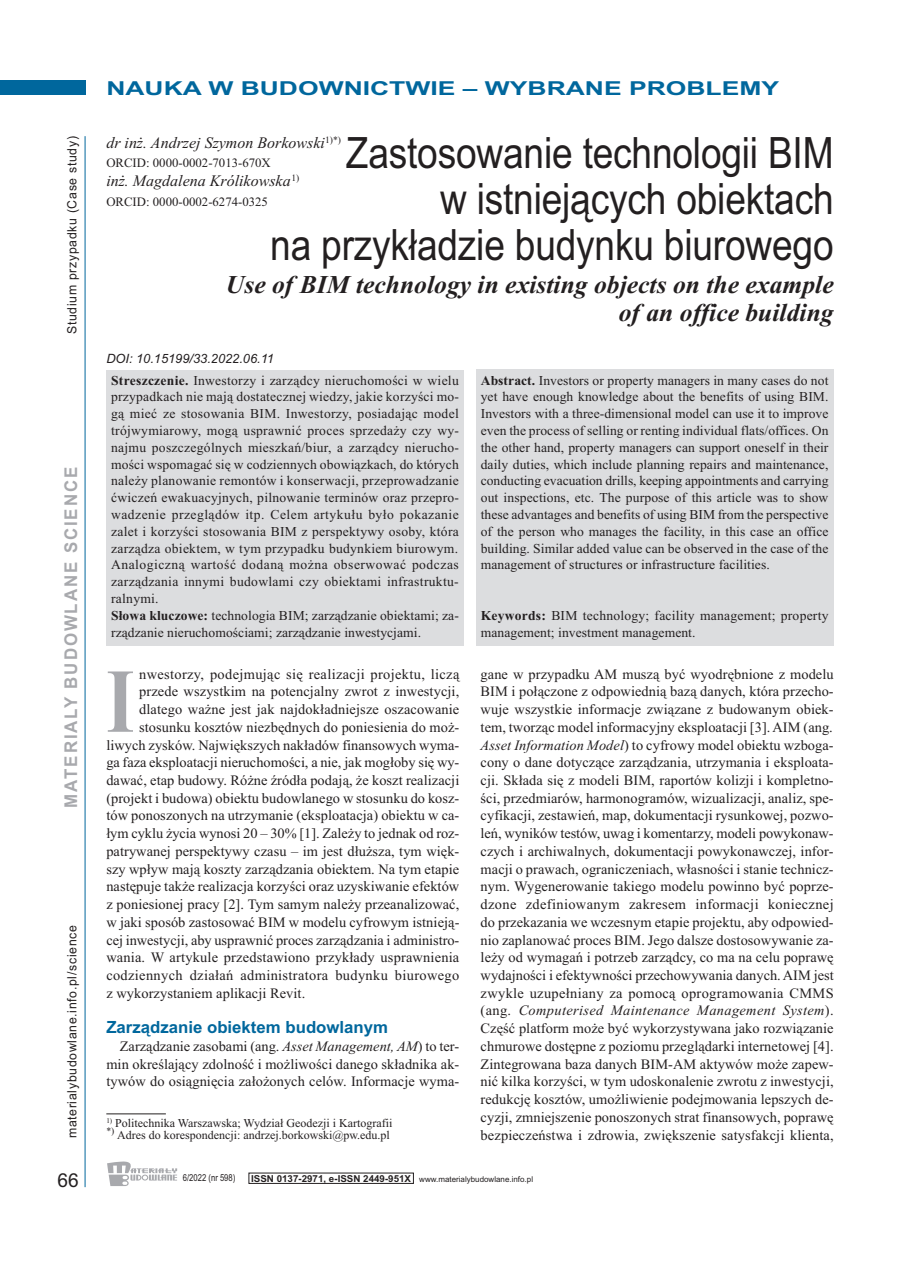
<style>
.page{position:relative;width:906px;height:1268px;background:#fff}
.page>*{position:absolute;margin:0;border:0;box-sizing:border-box;transform-origin:0 0}
.t1{font:700 91.05px "Times New Roman";color:#a8a9ad;scale:.8 1}
.t2{font:43.2px/46.2px "Arial";letter-spacing:-.005em;color:#231f20;text-align:right;scale:.86 1}
.t3{font:italic 700 25.65px/28.7px "Times New Roman";color:#231f20;text-align:right}
.t4{font:700 19.2px "Arial";color:#00679d;scale:1.38 1}
.t5{font:19.2px "Arial";color:#231f20}
.t6{font:700 17.55px "Arial";letter-spacing:.11em;color:#a8a9ad;scale:.96 1}
.t7{font:700 16.8px "Arial";color:#00679d}
.t8{font:italic 16.05px "Times New Roman";color:#231f20}
.t9{font:14.4px/17.7px "Times New Roman";letter-spacing:.005em;color:#231f20;text-align:justify}
.t10{font:14.4px "Times New Roman";letter-spacing:.025em;color:#231f20}
.t11{font:13.65px/16.8px "Times New Roman";letter-spacing:.02em;color:#231f20}
.t12{font:12.75px "Arial";letter-spacing:.055em;color:#231f20;scale:.96 1}
.t13{font:12.75px "Times New Roman";color:#231f20}
.t14{font:italic 12.75px "Arial";color:#231f20}
.t15{font:12px/12.8px "Times New Roman";color:#231f20}
.t16{font:9.6px "Arial";color:#231f20;scale:.8 1}
.t17{font:7.95px "Arial";color:#231f20}
.s1{font-weight:700}
.s2{font-style:italic}
.s3{font-weight:700;font-size:9.6px}
</style>
<div class="page">
<div style="left:0;top:81px;width:85px;height:14px;background:#00679d"></div>
<hr style="left:85px;top:136px;width:1px;height:1050px;background:#00679d">
<svg style="left:107px;top:1161px;width:70px;height:24px"></svg>
<hr style="left:106px;top:1113px;width:60px;height:1px;background:#231f20">
<div style="left:106px;top:369px;width:357px;height:276px;background:#dcdddf"></div>
<div style="left:476px;top:369px;width:357px;height:276px;background:#dcdddf"></div>
<p class="t12" style="left:64px;top:334px;width:208px;rotate:-90deg">Studium przypadku (Case study)</p>
<p class="t6" style="left:61px;top:807px;width:356px;rotate:-90deg">MATERIALY BUDOWLANE SCIENCE</p>
<p class="t12" style="left:64px;top:1138px;width:223px;rotate:-90deg">materialybudowlane.info.pl/science</p>
<h3 class="t5" style="left:57px;top:1168px;width:23px">66</h3>
<h3 class="t4" style="left:106px;top:77px;width:489px">NAUKA W BUDOWNICTWIE – WYBRANE PROBLEMY</h3>
<p class="t8" style="left:106px;top:133px;width:236px">dr inż. Andrzej Szymon Borkowski<sup>1)*)</sup></p>
<p class="t13" style="left:106px;top:155px;width:166px">ORCID: 0000-0002-7013-670X</p>
<p class="t8" style="left:106px;top:171px;width:195px">inż. Magdalena Królikowska<sup>1)</sup></p>
<p class="t13" style="left:106px;top:194px;width:163px">ORCID: 0000-0002-6274-0325</p>
<h2 class="t2" style="left:270px;top:129px;width:656px">Zastosowanie technologii BIM<br>w istniejących obiektach<br>na przykładzie budynku biurowego</h2>
<h3 class="t3" style="left:226px;top:269px;width:609px">Use of BIM technology in existing objects on the example of an office building</h3>
<p class="t14" style="left:106px;top:351px;width:169px">DOI: 10.15199/33.2022.06.11</p>
<p class="t11" style="left:111px;top:371px;width:349px"><span class="s1">Streszczenie.</span> Inwestorzy i zarządcy nieruchomości w wielu przypadkach nie mają dostatecznej wiedzy, jakie korzyści mo&shy;gą mieć ze stosowania BIM. Inwestorzy, posiadając model trójwymiarowy, mogą usprawnić proces sprzedaży czy wy&shy;najmu poszczególnych mieszkań/biur, a zarządcy nierucho&shy;mości wspomagać się w codziennych obowiązkach, do których należy planowanie remontów i konserwacji, przeprowadzanie ćwiczeń ewakuacyjnych, pilnowanie terminów oraz przepro&shy;wadzenie przeglądów itp. Celem artykułu było pokazanie zalet i korzyści stosowania BIM z perspektywy osoby, która zarządza obiektem, w tym przypadku budynkiem biurowym.<br>Analogiczną wartość dodaną można obserwować podczas zarządzania innymi budowlami czy obiektami infrastruktu&shy;ralnymi.<br><span class="s1">Słowa kluczowe:</span> technologia BIM; zarządzanie obiektami; za&shy;rządzanie nieruchomościami; zarządzanie inwestycjami.</p>
<p class="t11" style="left:481px;top:371px;width:349px;text-align:justify"><span class="s1">Abstract.</span> Investors or property managers in many cases do not yet have enough knowledge about the benefits of using BIM.<br>Investors with a three-dimensional model can use it to improve even the process of selling or renting individual flats/offices. On the other hand, property managers can support oneself in their daily duties, which include planning repairs and maintenance, conducting evacuation drills, keeping appointments and carrying out inspections, etc. The purpose of this article was to show these advantages and benefits of using BIM from the perspective of the person who manages the facility, in this case an office building. Similar added value can be observed in the case of the management of structures or infrastructure facilities.</p>
<p class="t11" style="left:481px;top:606px;width:349px"><span class="s1">Keywords:</span> BIM technology; facility management; property management; investment management.</p>
<h1 class="t1" style="left:106px;top:647px;width:37px">I</h1>
<p class="t10" style="left:139px;top:665px;width:322px">nwestorzy, podejmując się realizacji projektu, liczą</p>
<p class="t9" style="left:139px;top:682px;width:322px">przede wszystkim na potencjalny zwrot z inwestycji,</p>
<p class="t9" style="left:139px;top:700px;width:322px">dlatego ważne jest jak najdokładniejsze oszacowanie</p>
<p class="t9" style="left:139px;top:717px;width:322px">stosunku kosztów niezbędnych do poniesienia do moż-</p>
<p class="t9" style="left:106px;top:735px;width:354px">liwych zysków. Największych nakładów finansowych wyma-</p>
<p class="t9" style="left:106px;top:753px;width:354px">ga faza eksploatacji nieruchomości, a nie, jak mogłoby się wy-</p>
<p class="t9" style="left:106px;top:771px;width:354px">dawać, etap budowy. Różne źródła podają, że koszt realizacji</p>
<p class="t9" style="left:106px;top:788px;width:354px">(projekt i budowa) obiektu budowlanego w stosunku do kosz-</p>
<p class="t9" style="left:106px;top:806px;width:354px">tów ponoszonych na utrzymanie (eksploatacja) obiektu w ca-</p>
<p class="t9" style="left:106px;top:824px;width:354px">łym cyklu życia wynosi 20 – 30% [1]. Zależy to jednak od roz-</p>
<p class="t9" style="left:106px;top:841px;width:354px">patrywanej perspektywy czasu – im jest dłuższa, tym więk-</p>
<p class="t9" style="left:106px;top:859px;width:354px">szy wpływ mają koszty zarządzania obiektem. Na tym etapie</p>
<p class="t9" style="left:106px;top:877px;width:354px">następuje także realizacja korzyści oraz uzyskiwanie efektów</p>
<p class="t9" style="left:106px;top:895px;width:354px">z poniesionej pracy [2]. Tym samym należy przeanalizować,</p>
<p class="t9" style="left:106px;top:912px;width:354px">w jaki sposób zastosować BIM w modelu cyfrowym istnieją-</p>
<p class="t9" style="left:106px;top:930px;width:354px">cej inwestycji, aby usprawnić proces zarządzania i administro-</p>
<p class="t9" style="left:106px;top:948px;width:354px">wania. W artykule przedstawiono przykłady usprawnienia</p>
<p class="t10" style="left:106px;top:966px;width:354px">codziennych działań administratora budynku biurowego</p>
<p class="t9" style="left:106px;top:983px;width:200px">z wykorzystaniem aplikacji Revit.</p>
<p class="t7" style="left:106px;top:1017px;width:283px">Zarządzanie obiektem budowlanym</p>
<p class="t9" style="left:106px;top:1036px;width:354px;text-indent:14px">Zarządzanie zasobami (ang. <span class="s2">Asset Management, AM</span>) to ter&shy;min określający zdolność i możliwości danego składnika ak&shy;tywów do osiągnięcia założonych celów. Informacje wyma-</p>
<p class="t15" style="left:106px;top:1115px;width:288px"><sup>1)</sup> Politechnika Warszawska; Wydział Geodezji i Kartografii <sup>*)</sup> Adres do korespondencji: andrzej.borkowski@pw.edu.pl</p>
<p class="t9" style="left:480px;top:664px;width:354px">gane w przypadku AM muszą być wyodrębnione z modelu BIM i połączone z odpowiednią bazą danych, która przecho&shy;wuje wszystkie informacje związane z budowanym obiek&shy;tem, tworząc model informacyjny eksploatacji [3].AIM (ang.<br><span class="s2">Asset Information Model</span>) to cyfrowy model obiektu wzboga&shy;cony o dane dotyczące zarządzania, utrzymania i eksploata&shy;cji. Składa się z modeli BIM, raportów kolizji i kompletno&shy;ści, przedmiarów, harmonogramów, wizualizacji, analiz, spe&shy;cyfikacji, zestawień, map, dokumentacji rysunkowej, pozwo&shy;leń, wyników testów, uwag i komentarzy, modeli powykonaw&shy;czych i archiwalnych, dokumentacji powykonawczej, infor&shy;macji o prawach, ograniczeniach, własności i stanie technicz&shy;nym. Wygenerowanie takiego modelu powinno być poprze&shy;dzone zdefiniowanym zakresem informacji koniecznej do przekazania we wczesnym etapie projektu, aby odpowied&shy;nio zaplanować proces BIM. Jego dalsze dostosowywanie za&shy;leży od wymagań i potrzeb zarządcy, co ma na celu poprawę wydajności i efektywności przechowywania danych.AIM jest zwykle uzupełniany za pomocą oprogramowania CMMS (ang. <span class="s2">Computerised Maintenance Management System</span>).<br>Część platform może być wykorzystywana jako rozwiązanie chmurowe dostępne z poziomu przeglądarki internetowej [4].<br>Zintegrowana baza danych BIM-AM aktywów może zapew&shy;nić kilka korzyści, w tym udoskonalenie zwrotu z inwestycji, redukcję kosztów, umożliwienie podejmowania lepszych de&shy;cyzji, zmniejszenie ponoszonych strat finansowych, poprawę bezpieczeństwa i zdrowia, zwiększenie satysfakcji klienta,</p>
<p class="t16" style="left:183px;top:1171px;width:67px">6/2022 (nr 598)</p>
<p class="t17" style="left:251px;top:1174px;width:283px"><span class="s3">ISSN 0137-2971, e-ISSN 2449-951X</span> www.materialybudowlane.info.pl</p>
</div>
